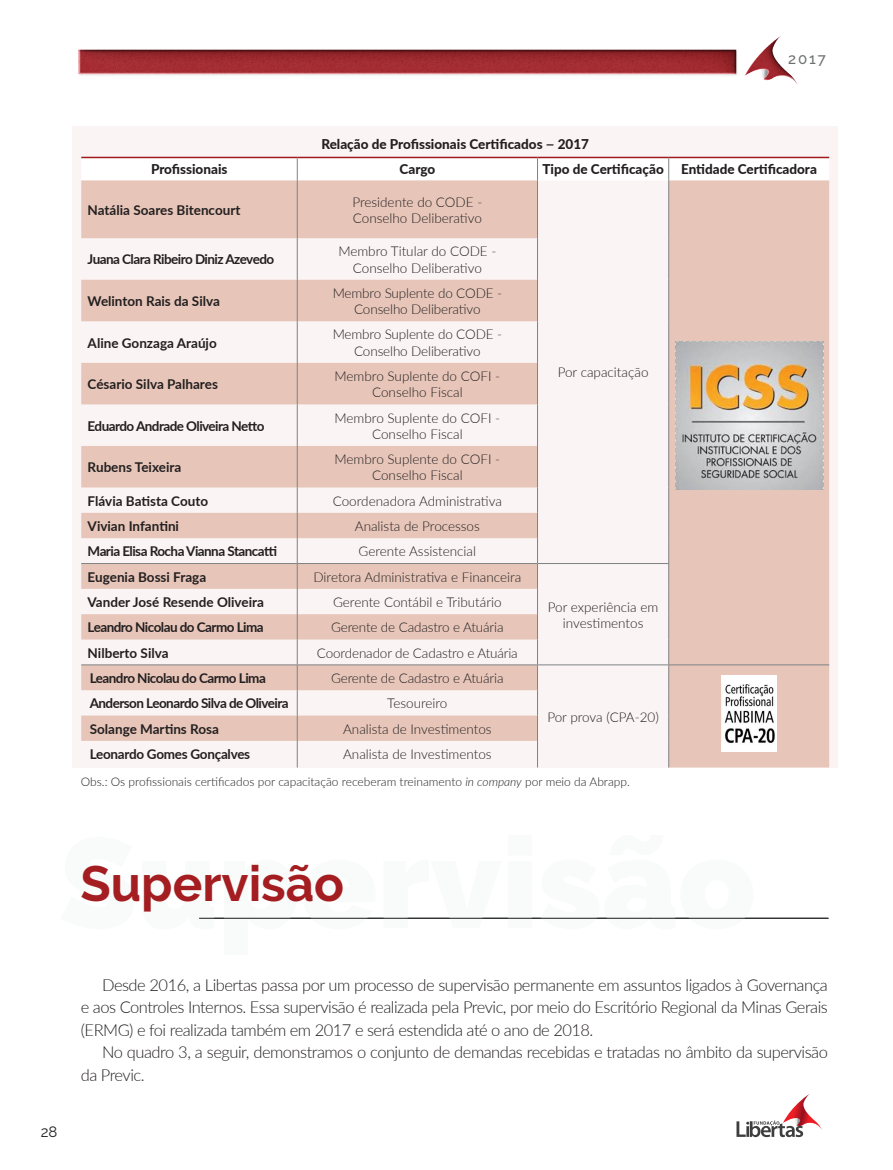
<style>
.page{position:relative;width:893px;height:1170px;background:#fff}
.page>*{position:absolute;margin:0;border:0;box-sizing:border-box;transform-origin:0 0}
.t1{font:700 49.5px "Raleway";color:#a41d20}
.t2{font:300 16.5px/22.5px "Lato";letter-spacing:-.03em;color:#231f20;text-align:justify}
.t3{font:500 15px "Raleway";color:#303234}
.t4{font:15px "Raleway";color:#231f20}
.t5{font:300 13.5px/16.2px "Lato";color:#231f20;text-align:center}
.t6{font:700 13.5px "Lato";color:#231f20}
.t7{font:700 13.5px "Lato";letter-spacing:-.04em;color:#231f20}
.t8{font:800 13.5px "Lato";color:#231f20}
.t9{font:700 13.5px "Lato";letter-spacing:-.02em;color:#231f20}
.t10{font:300 12px "Lato";color:#231f20}
.s1{font-family:"Raleway";font-weight:500;font-size:15px}
.s2{font-style:italic}
</style>
<div class="page">
<img style="left:744px;top:36px;width:54px;height:49px">
<svg style="left:736px;top:1094px;width:86px;height:42px"></svg>
<img style="left:78px;top:49px;width:659px;height:27px">
<div style="left:73px;top:126px;width:765px;height:641px;background:#faf4f4"></div>
<svg style="left:81px;top:180px;width:748px;height:587px;fill:#e7c8be"></svg>
<hr style="left:537px;top:180px;width:1px;height:58px;background:#808285">
<hr style="left:537px;top:238px;width:1px;height:42px;background:#808285">
<hr style="left:537px;top:280px;width:1px;height:41px;background:#808285">
<hr style="left:537px;top:321px;width:1px;height:42px;background:#808285">
<hr style="left:537px;top:404px;width:1px;height:42px;background:#808285">
<hr style="left:537px;top:446px;width:1px;height:41px;background:#808285">
<hr style="left:537px;top:363px;width:1px;height:41px;background:#808285">
<hr style="left:668px;top:180px;width:1px;height:58px;background:#808285">
<hr style="left:668px;top:238px;width:1px;height:42px;background:#808285">
<hr style="left:668px;top:280px;width:1px;height:41px;background:#808285">
<hr style="left:668px;top:321px;width:1px;height:42px;background:#808285">
<hr style="left:668px;top:363px;width:1px;height:41px;background:#808285">
<hr style="left:668px;top:404px;width:1px;height:42px;background:#808285">
<hr style="left:668px;top:446px;width:1px;height:41px;background:#808285">
<svg style="left:668px;top:487px;width:1px;height:280px"></svg>
<svg style="left:537px;top:487px;width:1px;height:280px"></svg>
<hr style="left:537px;top:563px;width:132px;height:1px;background:#808285">
<hr style="left:669px;top:664px;width:160px;height:1px;background:#808285">
<hr style="left:537px;top:664px;width:132px;height:1px;background:#808285">
<hr style="left:81px;top:563px;width:216px;height:1px;background:#808285">
<hr style="left:297px;top:563px;width:240px;height:1px;background:#808285">
<hr style="left:81px;top:664px;width:216px;height:1px;background:#808285">
<hr style="left:297px;top:664px;width:240px;height:1px;background:#808285">
<svg style="left:81px;top:157px;width:748px;height:23px"></svg>
<hr style="left:297px;top:180px;width:1px;height:58px;background:#808285">
<hr style="left:297px;top:363px;width:1px;height:41px;background:#808285">
<hr style="left:297px;top:238px;width:1px;height:42px;background:#808285">
<hr style="left:297px;top:280px;width:1px;height:41px;background:#808285">
<hr style="left:297px;top:321px;width:1px;height:42px;background:#808285">
<hr style="left:297px;top:404px;width:1px;height:42px;background:#808285">
<hr style="left:297px;top:446px;width:1px;height:41px;background:#808285">
<svg style="left:297px;top:487px;width:1px;height:280px"></svg>
<img style="left:675px;top:341px;width:148px;height:148px">
<img style="left:722px;top:675px;width:55px;height:76px">
<hr style="left:198px;top:917px;width:630px;height:1px;background:#303234">
<hr style="left:199px;top:917px;width:630px;height:1px;background:#303234">
<p class="t8" style="left:321px;top:134px;width:269px">Relação de Profissionais Certificados <span class="s1">–</span> 2017</p>
<p class="t3" style="left:788px;top:50px;width:39px">2017</p>
<p class="t8" style="left:151px;top:159px;width:78px">Profissionais</p>
<p class="t8" style="left:400px;top:159px;width:37px">Cargo</p>
<p class="t8" style="left:542px;top:159px;width:123px">Tipo de Certificação</p>
<p class="t8" style="left:681px;top:159px;width:137px">Entidade Certificadora</p>
<p class="t6" style="left:88px;top:200px;width:154px">Natália Soares Bitencourt</p>
<p class="t5" style="left:352px;top:193px;width:131px">Presidente do CODE -</p>
<p class="t5" style="left:353px;top:209px;width:131px">Conselho Deliberativo</p>
<p class="t7" style="left:88px;top:249px;width:188px">Juana Clara Ribeiro Diniz Azevedo</p>
<p class="t6" style="left:88px;top:291px;width:134px">Welinton Rais da Silva</p>
<p class="t6" style="left:88px;top:332px;width:131px">Aline Gonzaga Araújo</p>
<p class="t6" style="left:88px;top:374px;width:132px">Césario Silva Palhares</p>
<p class="t7" style="left:88px;top:416px;width:178px">Eduardo Andrade Oliveira Netto</p>
<p class="t6" style="left:88px;top:457px;width:95px">Rubens Teixeira</p>
<p class="t5" style="left:338px;top:243px;width:160px">Membro Titular do CODE -</p>
<p class="t5" style="left:353px;top:259px;width:131px">Conselho Deliberativo</p>
<p class="t5" style="left:333px;top:284px;width:171px">Membro Suplente do CODE -</p>
<p class="t5" style="left:354px;top:300px;width:128px">Conselho Deliberativo</p>
<p class="t5" style="left:333px;top:326px;width:171px">Membro Suplente do CODE -</p>
<p class="t5" style="left:354px;top:342px;width:128px">Conselho Deliberativo</p>
<p class="t5" style="left:335px;top:367px;width:167px">Membro Suplente do COFI -</p>
<p class="t5" style="left:372px;top:383px;width:92px">Conselho Fiscal</p>
<p class="t5" style="left:335px;top:409px;width:167px">Membro Suplente do COFI -</p>
<p class="t5" style="left:372px;top:425px;width:92px">Conselho Fiscal</p>
<p class="t5" style="left:335px;top:450px;width:167px">Membro Suplente do COFI -</p>
<p class="t5" style="left:372px;top:467px;width:92px">Conselho Fiscal</p>
<p class="t6" style="left:88px;top:490px;width:122px">Flávia Batista Couto</p>
<p class="t5" style="left:333px;top:492px;width:171px">Coordenadora Administrativa</p>
<p class="t6" style="left:88px;top:516px;width:93px">Vivian Infantini</p>
<p class="t5" style="left:355px;top:517px;width:127px">Analista de Processos</p>
<p class="t7" style="left:88px;top:541px;width:191px">Maria Elisa Rocha Vianna Stancatti</p>
<p class="t5" style="left:359px;top:543px;width:119px">Gerente Assistencial</p>
<p class="t6" style="left:88px;top:566px;width:120px">Eugenia Bossi Fraga</p>
<p class="t5" style="left:313px;top:568px;width:209px">Diretora Administrativa e Financeira</p>
<p class="t6" style="left:88px;top:592px;width:178px">Vander José Resende Oliveira</p>
<p class="t5" style="left:333px;top:593px;width:170px">Gerente Contábil e Tributário</p>
<p class="t7" style="left:88px;top:617px;width:178px">Leandro Nicolau do Carmo Lima</p>
<p class="t5" style="left:331px;top:618px;width:174px">Gerente de Cadastro e Atuária</p>
<p class="t6" style="left:88px;top:642px;width:82px">Nilberto Silva</p>
<p class="t5" style="left:317px;top:644px;width:202px">Coordenador de Cadastro e Atuária</p>
<p class="t7" style="left:90px;top:668px;width:178px">Leandro Nicolau do Carmo Lima</p>
<p class="t5" style="left:331px;top:669px;width:174px">Gerente de Cadastro e Atuária</p>
<p class="t7" style="left:90px;top:693px;width:200px">Anderson Leonardo Silva de Oliveira</p>
<p class="t5" style="left:387px;top:694px;width:62px">Tesoureiro</p>
<p class="t6" style="left:90px;top:718px;width:131px">Solange Martins Rosa</p>
<p class="t5" style="left:343px;top:720px;width:150px">Analista de Investimentos</p>
<p class="t9" style="left:90px;top:744px;width:162px">Leonardo Gomes Gonçalves</p>
<p class="t5" style="left:343px;top:745px;width:150px">Analista de Investimentos</p>
<p class="t5" style="left:558px;top:364px;width:92px">Por capacitação</p>
<p class="t5" style="left:548px;top:598px;width:112px">Por experiência em investimentos</p>
<p class="t5" style="left:547px;top:708px;width:113px">Por prova (CPA-20)</p>
<p class="t10" style="left:81px;top:773px;width:551px">Obs.: Os profissionais certificados por capacitação receberam treinamento <span class="s2">in company</span> por meio da Abrapp.</p>
<p class="t1" style="left:80px;top:855px;width:265px">Supervisão</p>
<p class="t4" style="left:41px;top:1122px;width:18px">28</p>
<p class="t2" style="left:81px;top:972px;width:749px;text-indent:21px">Desde 2016, a Libertas passa por um processo de supervisão permanente em assuntos ligados à Governança e aos Controles Internos. Essa supervisão é realizada pela Previc, por meio do Escritório Regional da Minas Gerais (ERMG) e foi realizada também em 2017 e será estendida até o ano de 2018.</p>
<p class="t2" style="left:81px;top:1040px;width:749px;text-indent:21px">No quadro 3, a seguir, demonstramos o conjunto de demandas recebidas e tratadas no âmbito da supervisão da Previc.</p>
</div>
